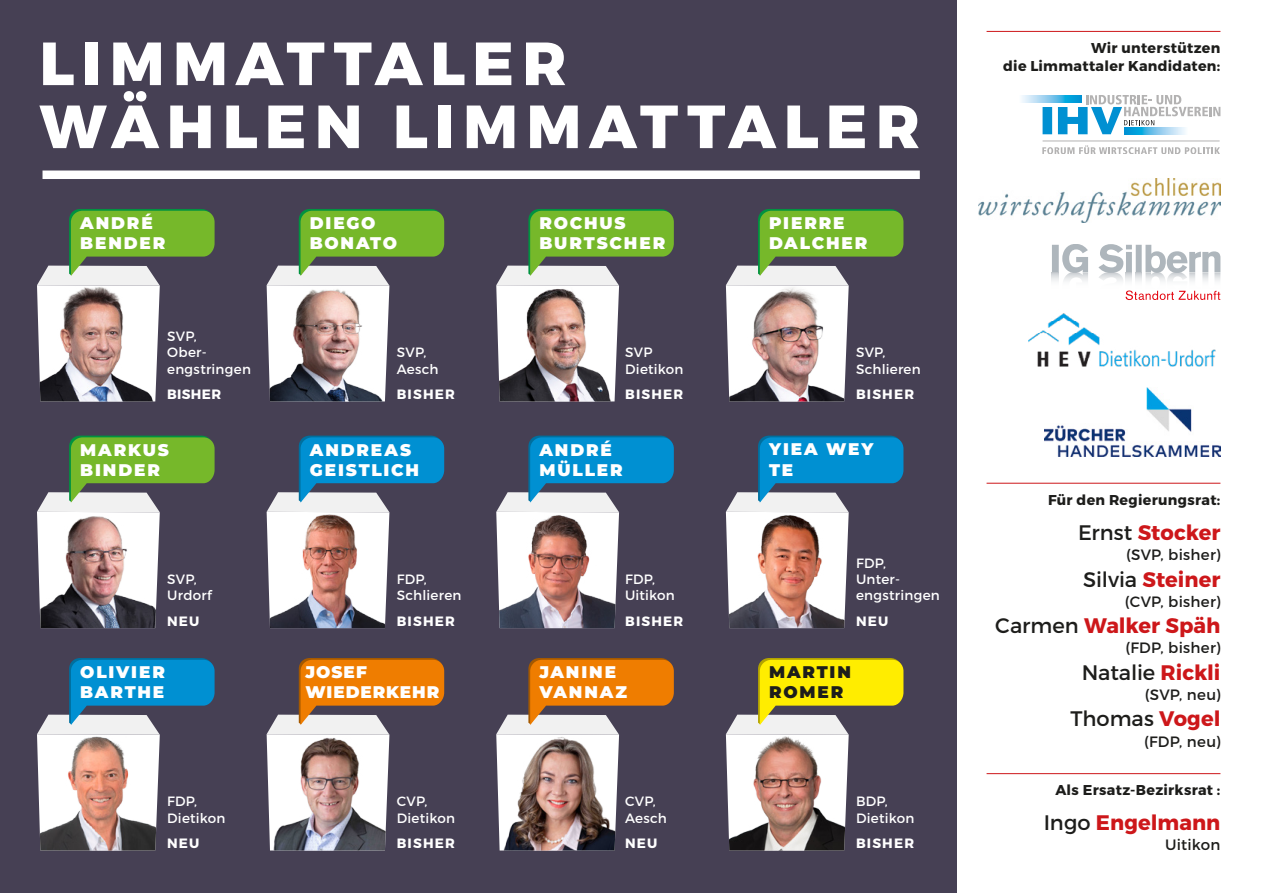
<style>
.page{position:relative;width:1263px;height:893px;background:#fff}
.page>*{position:absolute;margin:0;border:0;box-sizing:border-box;transform-origin:0 0}
.Titel_01{font:800 60.75px "Montserrat";letter-spacing:.13em;color:#fff}
.RR_01{font:700 21px "Montserrat";color:#cd171a}
.RR_01-2{font:21px "Montserrat";color:#1d1d1b}
.Name_01{font:900 16.8px/20.2px "Montserrat";letter-spacing:.11em;color:#fff}
.Name_01-2{font:900 16.8px/20.2px "Montserrat";letter-spacing:.055em;color:#fff}
.Name_01-3{font:900 16.8px/20.2px "Montserrat";letter-spacing:.11em;color:#1d1d1b}
.Grundtext_01{font:15px "Montserrat";letter-spacing:.02em;color:#1d1d1b}
.Grundtext_01-2{font:700 14.25px "Montserrat";letter-spacing:.02em;color:#1d1d1b}
.Grundtext_01_weiss{font:13.5px/16.2px "Montserrat";letter-spacing:.02em;color:#fff}
.Grundtext_01_weiss-2{font:700 13.5px "Montserrat";letter-spacing:.085em;color:#fff}
.s1{font-weight:400;color:#1d1d1b}
.s2{font-weight:700;color:#cd171a}
</style>
<div class="page">
<div style="left:0;top:0;width:957px;height:893px;background:#464054"></div>
<svg style="left:37px;top:436px;width:178px;height:192px"></svg>
<svg style="left:267px;top:436px;width:177px;height:192px"></svg>
<svg style="left:496px;top:436px;width:178px;height:192px"></svg>
<svg style="left:726px;top:436px;width:177px;height:192px"></svg>
<svg style="left:37px;top:658px;width:178px;height:192px"></svg>
<svg style="left:267px;top:658px;width:177px;height:192px"></svg>
<svg style="left:496px;top:658px;width:178px;height:192px"></svg>
<svg style="left:726px;top:658px;width:177px;height:192px"></svg>
<svg style="left:37px;top:209px;width:178px;height:192px"></svg>
<svg style="left:267px;top:209px;width:177px;height:192px"></svg>
<svg style="left:496px;top:209px;width:178px;height:192px"></svg>
<svg style="left:726px;top:209px;width:177px;height:192px"></svg>
<div style="left:43px;top:171px;width:877px;height:8px;background:#fff"></div>
<svg style="left:1022px;top:95px;width:36px;height:7px"></svg>
<svg style="left:1124px;top:134px;width:62px;height:1px"></svg>
<div style="left:1042px;top:107px;width:10px;height:27px;background:#0090d2"></div>
<svg style="left:1058px;top:95px;width:162px;height:39px"></svg>
<svg style="left:1042px;top:145px;width:178px;height:9px"></svg>
<hr style="left:1042px;top:141px;width:177px;height:1px;background:#b3b2b2">
<svg style="left:1126px;top:273px;width:6px;height:8px"></svg>
<svg style="left:1099px;top:273px;width:24px;height:8px"></svg>
<svg style="left:1052px;top:273px;width:7px;height:8px"></svg>
<svg style="left:1064px;top:273px;width:24px;height:8px"></svg>
<svg style="left:1189px;top:273px;width:7px;height:8px"></svg>
<svg style="left:1202px;top:273px;width:18px;height:8px"></svg>
<svg style="left:1167px;top:273px;width:20px;height:8px"></svg>
<svg style="left:1136px;top:273px;width:6px;height:8px"></svg>
<svg style="left:1145px;top:273px;width:20px;height:8px"></svg>
<svg style="left:1125px;top:290px;width:95px;height:10px"></svg>
<svg style="left:1052px;top:244px;width:168px;height:29px"></svg>
<img style="left:978px;top:178px;width:242px;height:45px">
<img style="left:1028px;top:313px;width:188px;height:54px">
<hr style="left:986px;top:483px;width:234px;height:1px;background:#cd171a">
<hr style="left:986px;top:773px;width:234px;height:1px;background:#cd171a">
<hr style="left:986px;top:31px;width:234px;height:1px;background:#cd171a">
<img style="left:1044px;top:387px;width:176px;height:70px">
<p class="Titel_01" style="left:40px;top:26px;width:528px">LIMMATTALER</p>
<p class="Titel_01" style="left:40px;top:89px;width:882px">WÄHLEN LIMMATTALER</p>
<p class="Name_01" style="left:80px;top:212px;width:87px">ANDRÉ<br>BENDER</p>
<p class="Name_01" style="left:310px;top:212px;width:89px">DIEGO<br>BONATO</p>
<p class="Name_01" style="left:539px;top:212px;width:127px">ROCHUS<br>BURTSCHER</p>
<p class="Name_01" style="left:769px;top:212px;width:100px">PIERRE<br>DALCHER</p>
<p class="Grundtext_01_weiss" style="left:167px;top:328px;width:85px">SVP,<br>Ober&shy;engstringen</p>
<p class="Grundtext_01_weiss-2" style="left:167px;top:386px;width:56px">BISHER</p>
<p class="Name_01" style="left:80px;top:438px;width:90px">MARKUS<br>BINDER</p>
<p class="Grundtext_01_weiss" style="left:167px;top:571px;width:46px">SVP,<br>Urdorf</p>
<p class="Grundtext_01_weiss-2" style="left:167px;top:613px;width:34px">NEU</p>
<p class="Grundtext_01_weiss" style="left:397px;top:344px;width:43px">SVP,<br>Aesch</p>
<p class="Grundtext_01_weiss-2" style="left:397px;top:386px;width:60px">BISHER</p>
<p class="Grundtext_01_weiss" style="left:625px;top:344px;width:60px">SVP<br>Dietikon</p>
<p class="Grundtext_01_weiss-2" style="left:625px;top:386px;width:60px">BISHER</p>
<p class="Grundtext_01_weiss" style="left:856px;top:344px;width:66px">SVP,<br>Schlieren</p>
<p class="Grundtext_01_weiss-2" style="left:856px;top:386px;width:60px">BISHER</p>
<p class="Name_01" style="left:310px;top:438px;width:111px">ANDREAS<br>GEISTLICH</p>
<p class="Name_01" style="left:539px;top:438px;width:85px">ANDRÉ<br>MÜLLER</p>
<p class="Name_01" style="left:769px;top:438px;width:106px">YIEA WEY<br>TE</p>
<p class="Grundtext_01_weiss" style="left:397px;top:571px;width:66px">FDP,<br>Schlieren</p>
<p class="Grundtext_01_weiss-2" style="left:397px;top:613px;width:60px">BISHER</p>
<p class="Grundtext_01_weiss" style="left:625px;top:571px;width:51px">FDP,<br>Uitikon</p>
<p class="Grundtext_01_weiss-2" style="left:625px;top:613px;width:60px">BISHER</p>
<p class="Grundtext_01_weiss" style="left:856px;top:555px;width:85px">FDP,<br>Unter&shy;engstringen</p>
<p class="Grundtext_01_weiss-2" style="left:856px;top:613px;width:34px">NEU</p>
<p class="Name_01" style="left:80px;top:661px;width:86px">OLIVIER<br>BARTHE</p>
<p class="Name_01-2" style="left:306px;top:661px;width:135px">JOSEF<br>WIEDERKEHR</p>
<p class="Name_01" style="left:539px;top:661px;width:89px">JANINE<br>VANNAZ</p>
<p class="Name_01-3" style="left:769px;top:661px;width:83px">MARTIN<br>ROMER</p>
<p class="Grundtext_01_weiss" style="left:167px;top:793px;width:60px">FDP,<br>Dietikon</p>
<p class="Grundtext_01_weiss-2" style="left:167px;top:835px;width:34px">NEU</p>
<p class="Grundtext_01_weiss" style="left:397px;top:793px;width:60px">CVP,<br>Dietikon</p>
<p class="Grundtext_01_weiss-2" style="left:397px;top:835px;width:60px">BISHER</p>
<p class="Grundtext_01_weiss" style="left:625px;top:793px;width:43px">CVP,<br>Aesch</p>
<p class="Grundtext_01_weiss-2" style="left:625px;top:835px;width:34px">NEU</p>
<p class="Grundtext_01_weiss" style="left:856px;top:793px;width:60px">BDP,<br>Dietikon</p>
<p class="Grundtext_01_weiss-2" style="left:856px;top:835px;width:60px">BISHER</p>
<p class="Grundtext_01-2" style="left:1091px;top:39px;width:131px">Wir unterstützen</p>
<p class="Grundtext_01-2" style="left:1003px;top:57px;width:219px">die Limmattaler Kandidaten:</p>
<p class="Grundtext_01-2" style="left:1048px;top:491px;width:174px">Für den Regierungsrat:</p>
<p class="RR_01" style="left:1078px;top:519px;width:144px"><span class="s1">Ernst</span> Stocker</p>
<p class="Grundtext_01" style="left:1126px;top:545px;width:96px">(SVP, bisher)</p>
<p class="RR_01" style="left:1083px;top:566px;width:139px"><span class="s1">Silvia</span> Steiner</p>
<p class="Grundtext_01" style="left:1125px;top:592px;width:97px">(CVP, bisher)</p>
<p class="RR_01" style="left:995px;top:613px;width:227px"><span class="s1">Carmen</span> Walker Späh</p>
<p class="Grundtext_01" style="left:1125px;top:639px;width:96px">(FDP, bisher)</p>
<p class="RR_01-2" style="left:1082px;top:659px;width:140px">Natalie <span class="s2">Rickli</span></p>
<p class="Grundtext_01" style="left:1145px;top:685px;width:77px">(SVP, neu)</p>
<p class="RR_01-2" style="left:1070px;top:706px;width:152px">Thomas <span class="s2">Vogel</span></p>
<p class="Grundtext_01" style="left:1144px;top:732px;width:78px">(FDP, neu)</p>
<p class="Grundtext_01-2" style="left:1055px;top:781px;width:167px">Als Ersatz-Bezirksrat :</p>
<p class="RR_01" style="left:1044px;top:810px;width:178px"><span class="s1">Ingo</span> Engelmann</p>
<p class="Grundtext_01" style="left:1165px;top:836px;width:57px">Uitikon</p>
</div>
